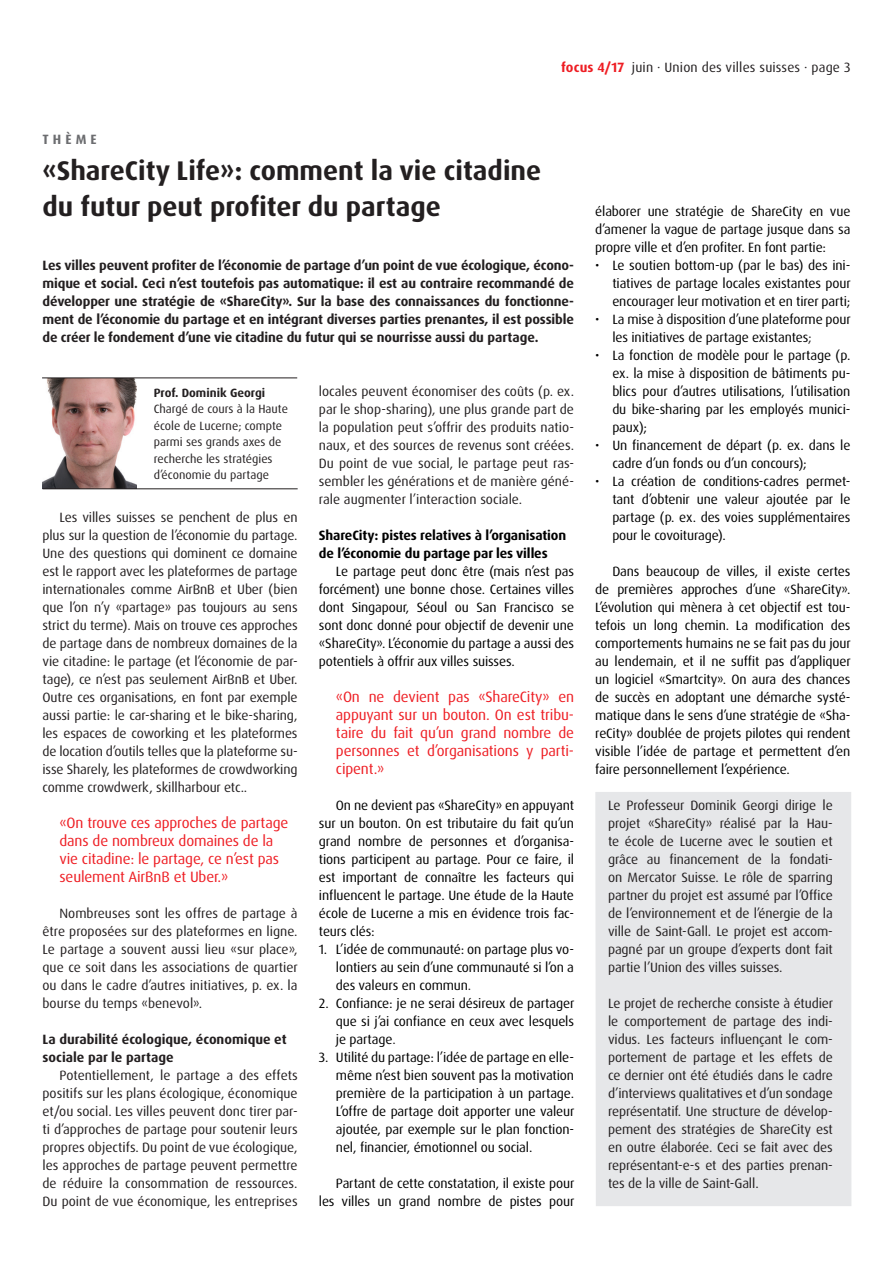
<style>
.page{position:relative;width:893px;height:1263px;background:#fff}
.page>*{position:absolute;margin:0;border:0;box-sizing:border-box;transform-origin:0 0}
.t1{font:700 27px/36px "Dax OT";color:#231f20}
.t2{font:15px/18px "Dax OT";letter-spacing:-.01em;color:#ee1d23}
.t3{font:13.5px/18px "Dax OT";letter-spacing:-.005em;color:#231f20;text-align:justify}
.t4{font:13.5px/18px "Dax OT";letter-spacing:-.01em;color:#000;text-align:justify}
.t5{font:700 13.5px/18px "Dax OT";color:#231f20;text-align:justify}
.t6{font:700 13.5px/18px "Dax OT";letter-spacing:-.01em;color:#000}
.t7{font:700 13.5px "Dax OT";letter-spacing:.3em;color:#6c6d70}
.t8{font:12px/16.5px "Dax OT";color:#231f20}
.t9{font:700 12px "Dax OT";color:#231f20}
.s1{font-weight:700;color:#ee1d23}
.s2{color:#231f20}
</style>
<div class="page">
<div style="left:595px;top:792px;width:256px;height:414px;background:#e6e7e9"></div>
<img style="left:43px;top:379px;width:94px;height:110px">
<hr style="left:42px;top:378px;width:255px;height:1px;background:#231f20">
<hr style="left:43px;top:489px;width:255px;height:1px;background:#231f20">
<p class="t3" style="left:561px;top:58px;width:291px"><span class="s1">focus 4/17</span> juin · Union des villes suisses · page 3</p>
<p class="t7" style="left:43px;top:131px;width:56px">THÈME</p>
<h1 class="t1" style="left:43px;top:153px;width:500px">«ShareCity Life»: comment la vie citadine du futur peut profiter du partage</h1>
<p class="t5" style="left:43px;top:256px;width:533px">Les villes peuvent profiter de l’économie de partage d’un point de vue écologique, écono&shy;mique et social. Ceci n’est toutefois pas automatique: il est au contraire recommandé de développer une stratégie de «ShareCity». Sur la base des connaissances du fonctionne&shy;ment de l’économie du partage et en intégrant diverses parties prenantes, il est possible de créer le fondement d’une vie citadine du futur qui se nourrisse aussi du partage.</p>
<p class="t9" style="left:154px;top:385px;width:113px">Prof. Dominik Georgi</p>
<p class="t8" style="left:154px;top:401px;width:136px">Chargé de cours à la Haute école de Lucerne; compte parmi ses grands axes de recherche les stratégies d’économie du partage</p>
<p class="t3" style="left:43px;top:508px;width:257px;text-indent:17px">Les villes suisses se penchent de plus en plus sur la question de l’économie du partage.<br>Une des questions qui dominent ce domaine est le rapport avec les plateformes de partage internationales comme AirBnB et Uber (bien que l’on n’y «partage» pas toujours au sens strict du terme). Mais on trouve ces approches de partage dans de nombreux domaines de la vie citadine: le partage (et l’économie de par&shy;tage), ce n’est pas seulement AirBnB et Uber.<br>Outre ces organisations, en font par exemple aussi partie: le car-sharing et le bike-sharing, les espaces de coworking et les plateformes de location d’outils telles que la plateforme su&shy;isse Sharely, les plateformes de crowdworking comme crowdwerk, skillharbour etc..</p>
<p class="t2" style="left:60px;top:814px;width:230px">«On trouve ces approches de partage dans de nombreux domaines de la vie citadine: le partage, ce n’est pas seulement AirBnB et Uber.»</p>
<p class="t3" style="left:43px;top:904px;width:257px;text-indent:17px">Nombreuses sont les offres de partage à être proposées sur des plateformes en ligne.<br>Le partage a souvent aussi lieu «sur place», que ce soit dans les associations de quartier ou dans le cadre d’autres initiatives, p. ex. la bourse du temps «benevol».</p>
<p class="t5" style="left:43px;top:1030px;width:246px">La durabilité écologique, économique et sociale par le partage</p>
<p class="t3" style="left:43px;top:1066px;width:257px;text-indent:17px">Potentiellement, le partage a des effets positifs sur les plans écologique, économique et/ou social. Les villes peuvent donc tirer par&shy;ti d’approches de partage pour soutenir leurs propres objectifs. Du point de vue écologique, les approches de partage peuvent permettre de réduire la consommation de ressources.<br>Du point de vue économique, les entreprises</p>
<p class="t3" style="left:319px;top:382px;width:257px">locales peuvent économiser des coûts (p. ex. par le shop-sharing), une plus grande part de la population peut s’offrir des produits natio&shy;naux, et des sources de revenus sont créées.<br>Du point de vue social, le partage peut ras&shy;sembler les générations et de manière géné&shy;rale augmenter l’interaction sociale.</p>
<p class="t6" style="left:319px;top:526px;width:249px">ShareCity: pistes relatives à l’organisation de l’économie du partage par les villes</p>
<p class="t4" style="left:319px;top:562px;width:257px;text-indent:17px">Le partage peut donc être (mais n’est pas forcément) une bonne chose. Certaines villes dont Singapour, Séoul ou San Francisco se sont donc donné pour objectif de devenir une «ShareCity». L’économie du partage a aussi des potentiels à offrir aux villes suisses.</p>
<p class="t2" style="left:336px;top:688px;width:240px;text-align:justify">«On ne devient pas «ShareCity» en appuyant sur un bouton. On est tribu&shy;taire du fait qu’un grand nombre de personnes et d’organisations y parti&shy;cipent.»</p>
<p class="t4" style="left:319px;top:796px;width:257px;text-indent:17px">On ne devient pas «ShareCity» en appuyant sur un bouton. On est tributaire du fait qu’un grand nombre de personnes et d’organisa&shy;tions participent au partage. Pour ce faire, il est important de connaître les facteurs qui influencent le partage. Une étude de la Haute école de Lucerne a mis en évidence trois fac&shy;teurs clés:</p>
<p class="t4" style="left:336px;top:940px;width:240px;text-indent:-17px">1. L’idée de communauté: on partage plus vo&shy;lontiers au sein d’une communauté si l’on a des valeurs en commun<span class="s2">.</span></p>
<p class="t4" style="left:336px;top:994px;width:240px;text-indent:-17px">2. Confiance: je ne serai désireux de partager que si j’ai confiance en ceux avec lesquels je partage<span class="s2">.</span></p>
<p class="t4" style="left:336px;top:1048px;width:240px;text-indent:-17px">3. Utilité du partage: l’idée de partage en elle&shy;même n’est bien souvent pas la motivation première de la participation à un partage.<br>L’offre de partage doit apporter une valeur ajoutée, par exemple sur le plan fonction&shy;nel, financier, émotionnel ou social.</p>
<p class="t4" style="left:319px;top:1174px;width:257px;text-align:right">Partant de cette constatation, il existe pour les villes un grand nombre de pistes pour</p>
<p class="t4" style="left:595px;top:202px;width:257px">élaborer une stratégie de ShareCity en vue d’amener la vague de partage jusque dans sa propre ville et d’en profiter. En font partie:</p>
<p class="t4" style="left:612px;top:256px;width:240px;text-indent:-17px">• Le soutien bottom-up (par le bas) des ini&shy;tiatives de partage locales existantes pour encourager leur motivation et en tirer parti;</p>
<p class="t4" style="left:612px;top:310px;width:240px;text-indent:-17px">• La mise à disposition d’une plateforme pour les initiatives de partage existantes<span class="s2">;</span></p>
<p class="t4" style="left:612px;top:346px;width:240px;text-indent:-17px">• La fonction de modèle pour le partage (p. ex. la mise à disposition de bâtiments pu&shy;blics pour d’autres utilisations, l’utilisation du bike-sharing par les employés munici&shy;paux);</p>
<p class="t4" style="left:612px;top:436px;width:240px;text-indent:-17px">• Un financement de départ (p. ex. dans le cadre d’un fonds ou d’un concours);</p>
<p class="t4" style="left:612px;top:472px;width:240px;text-indent:-17px">• La création de conditions-cadres permet&shy;tant d’obtenir une valeur ajoutée par le partage (p. ex. des voies supplémentaires pour le covoiturage).</p>
<p class="t4" style="left:595px;top:562px;width:257px;text-indent:17px">Dans beaucoup de villes, il existe certes de premières approches d’une «ShareCity».<br>L’évolution qui mènera à cet objectif est tou&shy;tefois un long chemin. La modification des comportements humains ne se fait pas du jour au lendemain, et il ne suffit pas d’appliquer un logiciel «Smartcity». On aura des chances de succès en adoptant une démarche systé&shy;matique dans le sens d’une stratégie de «Sha&shy;reCity» doublée de projets pilotes qui rendent visible l’idée de partage et permettent d’en faire personnellement l’expérience.</p>
<p class="t3" style="left:608px;top:796px;width:226px">Le Professeur Dominik Georgi dirige le projet «ShareCity» réalisé par la Hau&shy;te école de Lucerne avec le soutien et grâce au financement de la fondati&shy;on Mercator Suisse. Le rôle de sparring partner du projet est assumé par l’Office de l’environnement et de l’énergie de la ville de Saint-Gall. Le projet est accom&shy;pagné par un groupe d’experts dont fait partie l’Union des villes suisses.</p>
<p class="t3" style="left:608px;top:994px;width:226px">Le projet de recherche consiste à étudier le comportement de partage des indi&shy;vidus. Les facteurs influençant le com&shy;portement de partage et les effets de ce dernier ont été étudiés dans le cadre d’interviews qualitatives et d’un sondage représentatif. Une structure de dévelop&shy;pement des stratégies de ShareCity est en outre élaborée. Ceci se fait avec des représentant-e-s et des parties prenan&shy;tes de la ville de Saint-Gall.</p>
</div>
